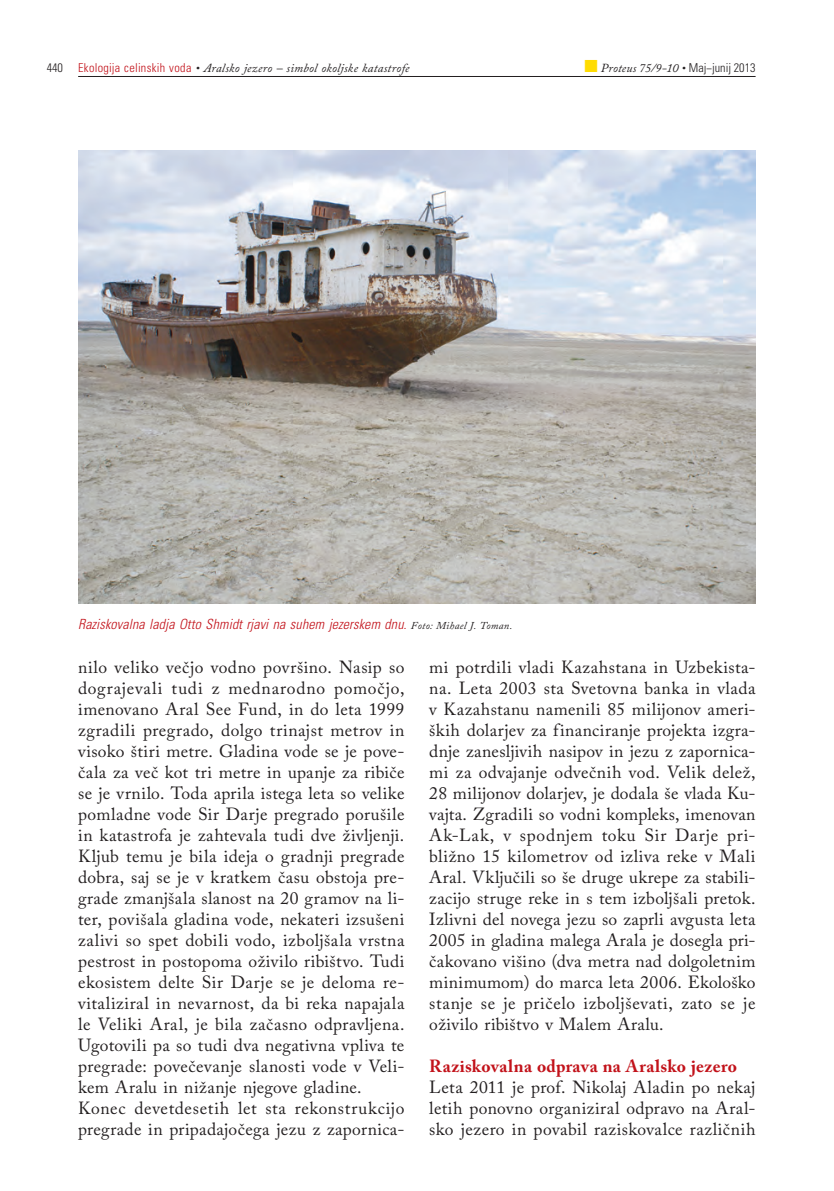
<style>
.page{position:relative;width:834px;height:1191px;background:#fff}
.page>*{position:absolute;margin:0;border:0;box-sizing:border-box;transform-origin:0 0}
.t1{font:17.5px/21px "Adobe Caslon Pro";letter-spacing:.025em;color:#231f20;text-align:justify}
.t2{font:700 17.5px "Adobe Caslon Pro";letter-spacing:.015em;color:#c2121a}
.t3{font:italic 300 condensed 14px "Univers";letter-spacing:.01em;color:#c2121a}
.t4{font:italic 12.25px "Adobe Caslon Pro";letter-spacing:.02em;color:#231f20}
.s1{font-family:"Univers";font-weight:300;font-style:normal;font-stretch:condensed}
.s2{font-family:"Univers";font-weight:300;font-style:normal;font-stretch:condensed;color:#c2121a}
.s3{color:#ffdc01}
.s4{font-family:"Adobe Caslon Pro";font-weight:400;font-stretch:normal;font-size:10.5px;color:#231f20}
</style>
<div class="page">
<hr style="left:78px;top:76px;width:677px;height:1px;background:#231f20">
<img style="left:78px;top:150px;width:677px;height:453px">
<p class="t4" style="left:47px;top:60px;width:364px"><span class="s1">440</span> <span class="s2">Ekologija celinskih voda</span> • Aralsko jezero – simbol okoljske katastrofe</p>
<p class="t4" style="left:584px;top:60px;width:173px"><span class="s3">■</span> Proteus 75/9-10 • <span class="s1">Maj−junij 2013</span></p>
<p class="t3" style="left:78px;top:616px;width:436px">Raziskovalna ladja Otto Shmidt rjavi na suhem jezerskem dnu. <span class="s4">Foto: Mihael J. Toman.</span></p>
<p class="t1" style="left:78px;top:656px;width:328px;text-align:left">nilo veliko večjo vodno površino. Nasip so dograjevali tudi z mednarodno pomočjo, imenovano Aral See Fund, in do leta 1999 zgradili pregrado, dolgo trinajst metrov in visoko štiri metre. Gladina vode se je pove&shy;čala za več kot tri metre in upanje za ribiče se je vrnilo. Toda aprila istega leta so velike pomladne vode Sir Darje pregrado porušile in katastrofa je zahtevala tudi dve življenji.<br>Kljub temu je bila ideja o gradnji pregrade dobra, saj se je v kratkem času obstoja pre&shy;grade zmanjšala slanost na 20 gramov na li&shy;ter, povišala gladina vode, nekateri izsušeni zalivi so spet dobili vodo, izboljšala vrstna pestrost in postopoma oživilo ribištvo. Tudi ekosistem delte Sir Darje se je deloma re&shy;vitaliziral in nevarnost, da bi reka napajala le Veliki Aral, je bila začasno odpravljena.<br>Ugotovili pa so tudi dva negativna vpliva te pregrade: povečevanje slanosti vode v Veli&shy;kem Aralu in nižanje njegove gladine.<br>Konec devetdesetih let sta rekonstrukcijo pregrade in pripadajočega jezu z zapornica-</p>
<p class="t1" style="left:429px;top:656px;width:328px">mi potrdili vladi Kazahstana in Uzbekista&shy;na. Leta 2003 sta Svetovna banka in vlada v Kazahstanu namenili 85 milijonov ameri&shy;ških dolarjev za financiranje projekta izgra&shy;dnje zanesljivih nasipov in jezu z zapornica&shy;mi za odvajanje odvečnih vod. Velik delež, 28 milijonov dolarjev, je dodala še vlada Ku&shy;vajta. Zgradili so vodni kompleks, imenovan Ak-Lak, v spodnjem toku Sir Darje pri&shy;bližno 15 kilometrov od izliva reke v Mali Aral. Vključili so še druge ukrepe za stabili&shy;zacijo struge reke in s tem izboljšali pretok.<br>Izlivni del novega jezu so zaprli avgusta leta 2005 in gladina malega Arala je dosegla pri&shy;čakovano višino (dva metra nad dolgoletnim minimumom) do marca leta 2006. Ekološko stanje se je pričelo izboljševati, zato se je oživilo ribištvo v Malem Aralu.</p>
<p class="t2" style="left:429px;top:1055px;width:309px">Raziskovalna odprava na Aralsko jezero</p>
<p class="t1" style="left:429px;top:1076px;width:328px">Leta 2011 je prof. Nikolaj Aladin po nekaj letih ponovno organiziral odpravo na Aral&shy;sko jezero in povabil raziskovalce različnih</p>
</div>
